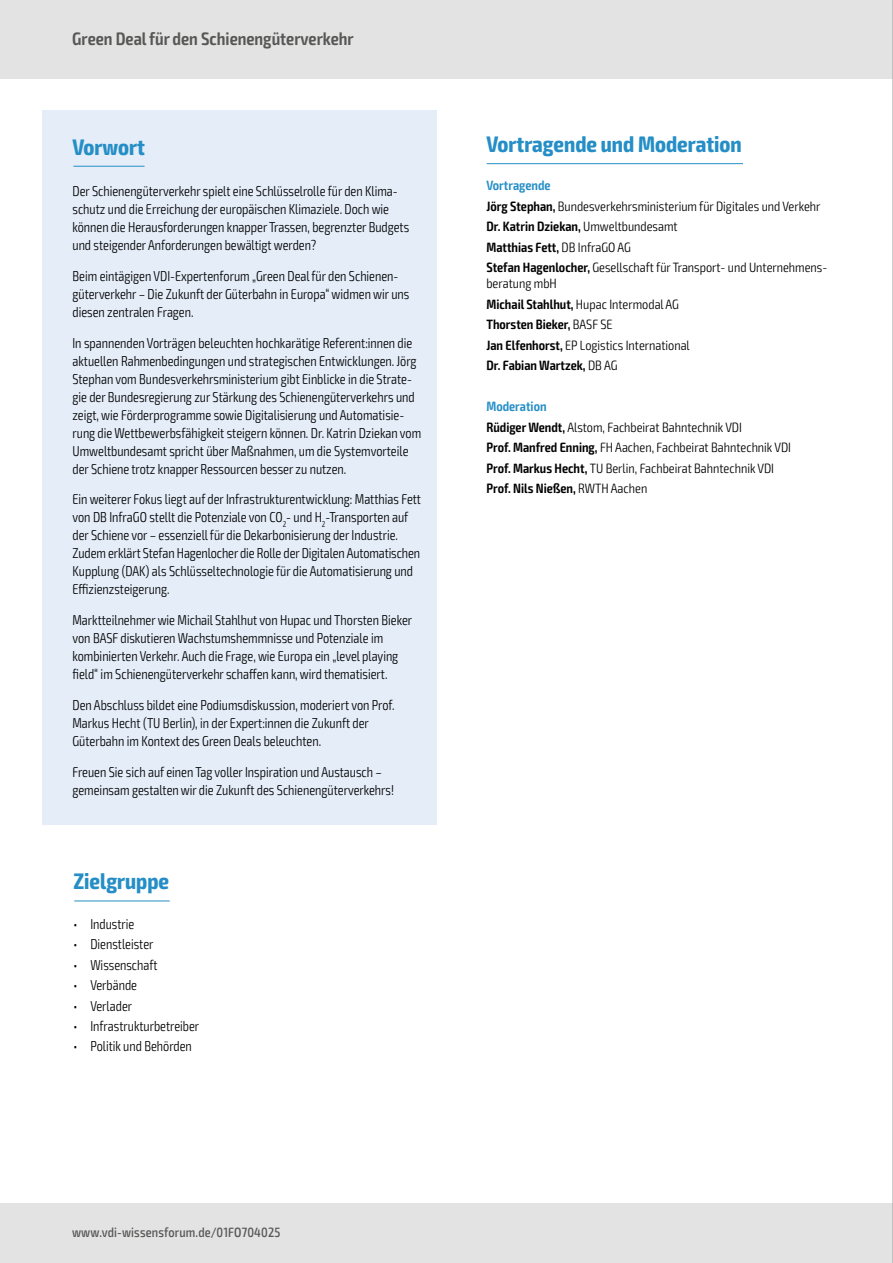
<style>
.page{position:relative;width:893px;height:1263px;background:#fff}
.page>*{position:absolute;margin:0;border:0;box-sizing:border-box;transform-origin:0 0}
.t1{font:700 condensed 22.5px "Exo 2";color:#258ec6}
.t2{font:600 condensed 18px "Exo 2";color:#575756}
.t3{font:300 condensed 14.25px/18px "Exo 2";color:#000;scale:.94 1}
.t4{font:300 condensed 13.5px/20.4px "Exo 2";color:#000}
.t5{font:500 condensed 13.5px "Exo 2";letter-spacing:.01em;color:#575756}
.s1{font-weight:600;color:#258ec6}
.s2{font-weight:600}
</style>
<div class="page">
<div style="left:0;top:1203px;width:893px;height:60px;background:#e3e3e3"></div>
<div style="left:0;top:0;width:893px;height:79px;background:#e3e3e3"></div>
<div style="left:43px;top:111px;width:394px;height:714px;background:#e4edf8"></div>
<hr style="left:73px;top:166px;width:72px;height:1px;background:#258ec6">
<hr style="left:487px;top:163px;width:256px;height:1px;background:#258ec6">
<hr style="left:74px;top:900px;width:96px;height:1px;background:#258ec6">
<hr style="left:892px;top:0;width:1px;height:1263px;background:#9d9d9c">
<p class="t2" style="left:72px;top:28px;width:283px">Green Deal für den Schienengüterverkehr</p>
<h1 class="t1" style="left:72px;top:133px;width:74px">Vorwort</h1>
<p class="t3" style="left:72px;top:182px;width:360px">Der Schienengüterverkehr spielt eine Schlüsselrolle für den Klima&shy;schutz und die Erreichung der europäischen Klimaziele. Doch wie können die Herausforderungen knapper Trassen, begrenzter Budgets und steigender Anforderungen bewältigt werden?</p>
<p class="t3" style="left:72px;top:267px;width:360px">Beim eintägigen VDI-Expertenforum „Green Deal für den Schienen&shy;güterverkehr – Die Zukunft der Güterbahn in Europa“ widmen wir uns diesen zentralen Fragen.</p>
<p class="t3" style="left:72px;top:334px;width:372px">In spannenden Vorträgen beleuchten hochkarätige Referent:innen die aktuellen Rahmenbedingungen und strategischen Entwicklungen. Jörg Stephan vom Bundesverkehrsministerium gibt Einblicke in die Strate&shy;gie der Bundesregierung zur Stärkung des Schienengüterverkehrs und zeigt, wie Förderprogramme sowie Digitalisierung und Automatisie&shy;rung die Wettbewerbsfähigkeit steigern können. Dr. Katrin Dziekan vom Umweltbundesamt spricht über Maßnahmen, um die Systemvorteile der Schiene trotz knapper Ressourcen besser zu nutzen.</p>
<p class="t3" style="left:72px;top:491px;width:372px">Ein weiterer Fokus liegt auf der Infrastrukturentwicklung: Matthias Fett von DB InfraGO stellt die Potenziale von CO<sub>2</sub>- und H<sub>2</sub>-Transporten auf der Schiene vor – essenziell für die Dekarbonisierung der Industrie.<br>Zudem erklärt Stefan Hagenlocher die Rolle der Digitalen Automatischen Kupplung (DAK) als Schlüsseltechnologie für die Automatisierung und Effizienzsteigerung.</p>
<p class="t3" style="left:72px;top:611px;width:363px">Marktteilnehmer wie Michail Stahlhut von Hupac und Thorsten Bieker von BASF diskutieren Wachstumshemmnisse und Potenziale im kombinierten Verkehr. Auch die Frage, wie Europa ein „level playing field“ im Schienengüterverkehr schaffen kann, wird thematisiert.</p>
<p class="t3" style="left:72px;top:696px;width:344px">Den Abschluss bildet eine Podiumsdiskussion, moderiert von Prof.<br>Markus Hecht (TU Berlin), in der Expert:innen die Zukunft der<br>Güterbahn im Kontext des Green Deals beleuchten.</p>
<p class="t3" style="left:72px;top:763px;width:344px">Freuen Sie sich auf einen Tag voller Inspiration und Austausch – gemeinsam gestalten wir die Zukunft des Schienengüterverkehrs!</p>
<h1 class="t1" style="left:73px;top:867px;width:97px">Zielgruppe</h1>
<p class="t3" style="left:73px;top:915px;width:66px">• Industrie</p>
<p class="t3" style="left:73px;top:935px;width:87px">• Dienstleister</p>
<p class="t3" style="left:73px;top:956px;width:91px">• Wissenschaft</p>
<p class="t3" style="left:73px;top:976px;width:69px">• Verbände</p>
<p class="t3" style="left:73px;top:997px;width:64px">• Verlader</p>
<p class="t3" style="left:73px;top:1017px;width:135px">• Infrastrukturbetreiber</p>
<p class="t3" style="left:73px;top:1038px;width:128px">• Politik und Behörden</p>
<h1 class="t1" style="left:486px;top:131px;width:257px">Vortragende und Moderation</h1>
<p class="t4" style="left:486px;top:176px;width:342px"><span class="s1">Vortragende<br></span><span class="s2">Jörg Stephan,</span> Bundesverkehrsministerium für Digitales und Verkehr <span class="s2">Dr. Katrin Dziekan,</span> Umweltbundesamt<br><span class="s2">Matthias Fett,</span> DB InfraGO AG<br><span class="s2">Stefan Hagenlocher,</span> Gesellschaft für Transport- und Unternehmens-</p>
<p class="t4" style="left:486px;top:274px;width:205px">beratung mbH<br><span class="s2">Michail Stahlhut,</span> Hupac Intermodal AG<br><span class="s2">Thorsten Bieker,</span> BASF SE<br><span class="s2">Jan Elfenhorst,</span> EP Logistics International<br><span class="s2">Dr. Fabian Wartzek,</span> DB AG</p>
<p class="t4" style="left:486px;top:397px;width:306px"><span class="s1">Moderation<br></span><span class="s2">Rüdiger Wendt,</span> Alstom, Fachbeirat Bahntechnik VDI<br><span class="s2">Prof. Manfred Enning,</span> FH Aachen, Fachbeirat Bahntechnik VDI <span class="s2">Prof. Markus Hecht,</span> TU Berlin, Fachbeirat Bahntechnik VDI <span class="s2">Prof. Nils Nießen,</span> RWTH Aachen</p>
<p class="t5" style="left:72px;top:1224px;width:210px">www.vdi-wissensforum.de/01FO704025</p>
</div>
